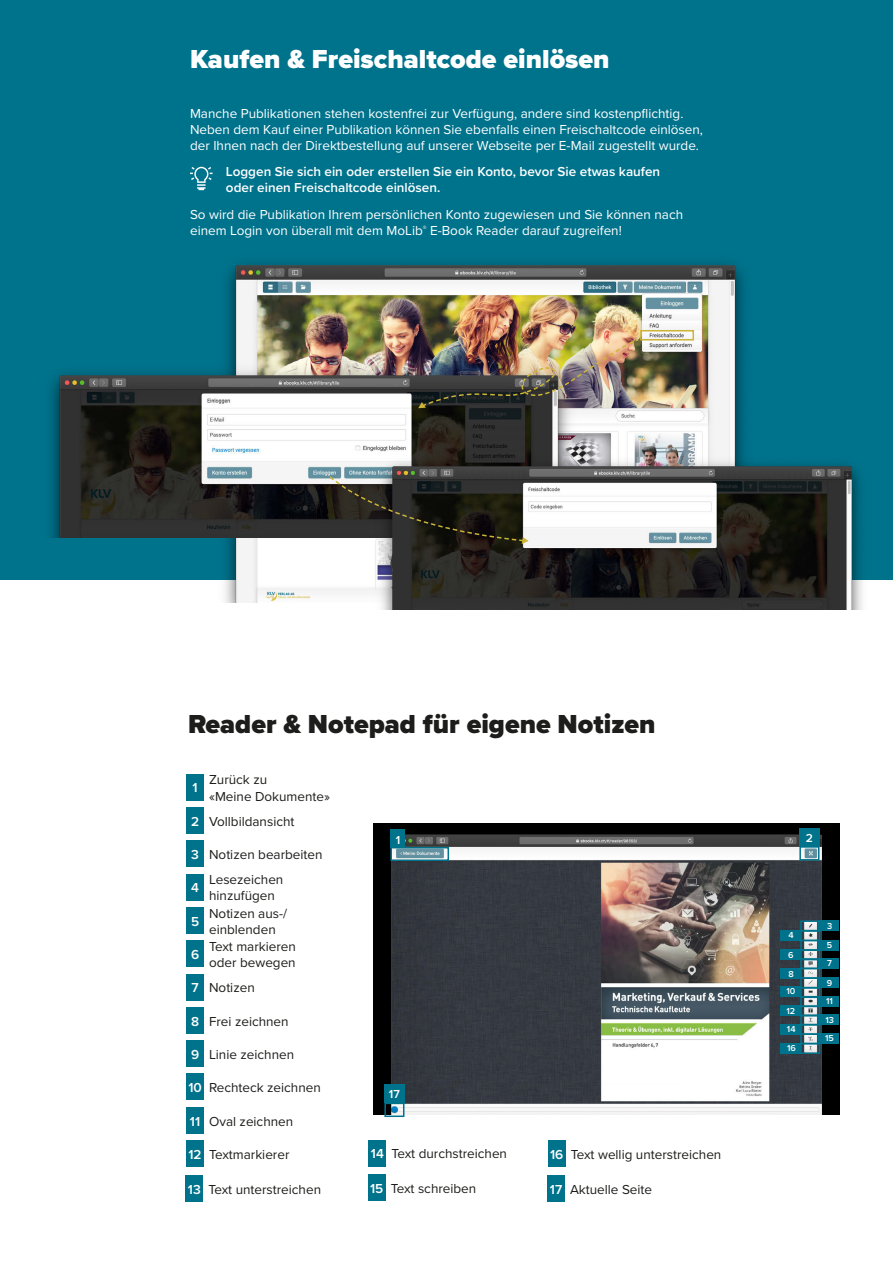
<style>
.page{position:relative;width:893px;height:1263px;background:#fff}
.page>*{position:absolute;margin:0;border:0;box-sizing:border-box;transform-origin:0 0}
.t1{font:900 27px "Proxima Nova";color:#fff}
.t2{font:900 27px "Proxima Nova";color:#1d1d1b}
.t3{font:13.5px/16.2px "Proxima Nova";color:#fff}
.t4{font:13.5px/16.2px "Proxima Nova";color:#1d1d1b}
.t5{font:600 13.5px/16.2px "Proxima Nova";color:#fff}
.t6{font:600 12px "Proxima Nova";color:#fff}
.t7{font:600 9px "Proxima Nova";color:#fff}
.s1{font-weight:600;color:#fff}
</style>
<div class="page">
<div style="left:0;top:0;width:893px;height:579px;background:#00738c"></div>
<svg style="left:190px;top:167px;width:23px;height:23px"></svg>
<img style="left:215px;top:263px;width:529px;height:339px">
<img style="left:51px;top:362px;width:528px;height:175px">
<img style="left:373px;top:453px;width:498px;height:156px">
<svg style="left:328px;top:475px;width:201px;height:69px;background:#373630"></svg>
<div style="left:640px;top:330px;width:54px;height:10px;border:2px solid #ccb436"></div>
<div style="left:186px;top:774px;width:18px;height:26px;background:#00738c"></div>
<div style="left:186px;top:807px;width:18px;height:27px;background:#00738c"></div>
<div style="left:186px;top:840px;width:18px;height:27px;background:#00738c"></div>
<div style="left:186px;top:874px;width:18px;height:26px;background:#00738c"></div>
<div style="left:186px;top:907px;width:18px;height:27px;background:#00738c"></div>
<div style="left:186px;top:940px;width:18px;height:27px;background:#00738c"></div>
<div style="left:186px;top:974px;width:18px;height:26px;background:#00738c"></div>
<div style="left:186px;top:1007px;width:18px;height:26px;background:#00738c"></div>
<div style="left:186px;top:1040px;width:18px;height:27px;background:#00738c"></div>
<div style="left:186px;top:1073px;width:18px;height:27px;background:#00738c"></div>
<div style="left:186px;top:1107px;width:18px;height:26px;background:#00738c"></div>
<div style="left:186px;top:1140px;width:18px;height:27px;background:#00738c"></div>
<img style="left:373px;top:823px;width:466px;height:291px">
<div style="left:390px;top:847px;width:59px;height:14px;border:2px solid #00738c"></div>
<div style="left:390px;top:829px;width:14px;height:19px;background:#00738c"></div>
<div style="left:384px;top:1103px;width:20px;height:14px;border:2px solid #00738c"></div>
<div style="left:384px;top:1084px;width:20px;height:19px;background:#00738c"></div>
<img style="left:418px;top:339px;width:222px;height:71px">
<div style="left:799px;top:846px;width:20px;height:14px;border:2px solid #00738c"></div>
<div style="left:799px;top:828px;width:20px;height:18px;background:#00738c"></div>
<div style="left:800px;top:920px;width:20px;height:11px;border:2px solid #00738c"></div>
<div style="left:819px;top:920px;width:20px;height:11px;background:#00738c"></div>
<div style="left:800px;top:930px;width:20px;height:11px;border:2px solid #00738c"></div>
<div style="left:781px;top:930px;width:20px;height:11px;background:#00738c"></div>
<div style="left:800px;top:940px;width:20px;height:11px;border:2px solid #00738c"></div>
<div style="left:819px;top:940px;width:20px;height:11px;background:#00738c"></div>
<div style="left:800px;top:949px;width:20px;height:11px;border:2px solid #00738c"></div>
<div style="left:781px;top:949px;width:20px;height:11px;background:#00738c"></div>
<div style="left:800px;top:958px;width:20px;height:11px;border:2px solid #00738c"></div>
<div style="left:819px;top:958px;width:20px;height:11px;background:#00738c"></div>
<div style="left:800px;top:968px;width:20px;height:11px;border:2px solid #00738c"></div>
<div style="left:781px;top:968px;width:20px;height:11px;background:#00738c"></div>
<div style="left:800px;top:977px;width:20px;height:11px;border:2px solid #00738c"></div>
<div style="left:819px;top:977px;width:20px;height:11px;background:#00738c"></div>
<div style="left:800px;top:987px;width:20px;height:11px;border:2px solid #00738c"></div>
<div style="left:781px;top:986px;width:20px;height:11px;background:#00738c"></div>
<div style="left:800px;top:996px;width:20px;height:11px;border:2px solid #00738c"></div>
<div style="left:819px;top:996px;width:20px;height:11px;background:#00738c"></div>
<div style="left:800px;top:1006px;width:20px;height:10px;border:2px solid #00738c"></div>
<div style="left:781px;top:1005px;width:20px;height:11px;background:#00738c"></div>
<div style="left:800px;top:1014px;width:20px;height:11px;border:2px solid #00738c"></div>
<div style="left:819px;top:1014px;width:20px;height:11px;background:#00738c"></div>
<div style="left:800px;top:1024px;width:20px;height:11px;border:2px solid #00738c"></div>
<div style="left:781px;top:1023px;width:20px;height:11px;background:#00738c"></div>
<div style="left:800px;top:1033px;width:20px;height:11px;border:2px solid #00738c"></div>
<div style="left:819px;top:1033px;width:20px;height:11px;background:#00738c"></div>
<div style="left:800px;top:1043px;width:20px;height:11px;border:2px solid #00738c"></div>
<div style="left:781px;top:1043px;width:20px;height:11px;background:#00738c"></div>
<div style="left:185px;top:1175px;width:18px;height:27px;background:#00738c"></div>
<div style="left:368px;top:1140px;width:18px;height:26px;background:#00738c"></div>
<div style="left:368px;top:1174px;width:18px;height:27px;background:#00738c"></div>
<div style="left:548px;top:1140px;width:18px;height:27px;background:#00738c"></div>
<div style="left:547px;top:1175px;width:18px;height:27px;background:#00738c"></div>
<h1 class="t1" style="left:190px;top:39px;width:421px">Kaufen &amp; Freischaltcode einlösen</h1>
<h1 class="t1" style="left:256px;top:38px;width:106px">Vouch r</h1>
<p class="t3" style="left:190px;top:104px;width:514px">Manche Publikationen stehen kostenfrei zur Verfügung, andere sind kostenpflichtig.<br>Neben dem Kauf einer Publikation können Sie ebenfalls einen Freischaltcode einlösen, der Ihnen nach der Direktbestellung auf unserer Webseite per E-Mail zugestellt wurde.</p>
<p class="t5" style="left:226px;top:163px;width:436px">Loggen Sie sich ein oder erstellen Sie ein Konto, bevor Sie etwas kaufen oder einen Freischaltcode einlösen.</p>
<p class="t3" style="left:190px;top:206px;width:495px">So wird die Publikation Ihrem persönlichen Konto zugewiesen und Sie können nach einem Login von überall mit dem MoLib<sup>®</sup> E-Book Reader darauf zugreifen!</p>
<h1 class="t2" style="left:188px;top:704px;width:469px">Reader &amp; Notepad für eigene Notizen</h1>
<p class="t4" style="left:209px;top:771px;width:123px">Zurück zu<br>«Meine Dokumente»</p>
<p class="t5" style="left:193px;top:779px;width:7px">1</p>
<p class="t4" style="left:191px;top:812px;width:105px"><span class="s1">2</span> Vollbildansicht</p>
<p class="t4" style="left:209px;top:841px;width:115px;line-height:25.2px;text-indent:-18px"><span class="s1">3</span> Notizen bearbeiten<br>Lesezeichen</p>
<p class="t4" style="left:209px;top:887px;width:67px">hinzufügen</p>
<p class="t6" style="left:396px;top:831px;width:6px">1</p>
<p class="t5" style="left:191px;top:879px;width:9px">4</p>
<p class="t5" style="left:191px;top:913px;width:10px">5</p>
<p class="t4" style="left:209px;top:904px;width:80px">Notizen aus-/ einblenden</p>
<p class="t4" style="left:209px;top:938px;width:88px">Text markieren oder bewegen</p>
<p class="t5" style="left:191px;top:946px;width:10px">6</p>
<p class="t4" style="left:191px;top:979px;width:65px"><span class="s1">7</span> Notizen</p>
<p class="t4" style="left:191px;top:1012px;width:99px"><span class="s1">8</span> Frei zeichnen</p>
<p class="t4" style="left:191px;top:1046px;width:105px"><span class="s1">9</span> Linie zeichnen</p>
<p class="t4" style="left:188px;top:1079px;width:134px"><span class="s1">10</span> Rechteck zeichnen</p>
<p class="t4" style="left:190px;top:1112px;width:105px"><span class="s1">11</span> Oval zeichnen</p>
<p class="t4" style="left:188px;top:1146px;width:102px"><span class="s1">12</span> Textmarkierer</p>
<p class="t4" style="left:188px;top:1180px;width:135px"><span class="s1">13</span> Text unterstreichen</p>
<p class="t6" style="left:389px;top:1085px;width:12px">17</p>
<p class="t4" style="left:371px;top:1145px;width:138px"><span class="s1">14</span> Text durchstreichen</p>
<p class="t4" style="left:370px;top:1180px;width:108px"><span class="s1">15</span> Text schreiben</p>
<p class="t4" style="left:550px;top:1146px;width:173px"><span class="s1">16</span> Text wellig unterstreichen</p>
<p class="t4" style="left:550px;top:1180px;width:104px"><span class="s1">17</span> Aktuelle Seite</p>
<p class="t6" style="left:806px;top:829px;width:9px">2</p>
<p class="t7" style="left:788px;top:928px;width:7px">4</p>
<p class="t7" style="left:788px;top:948px;width:7px">6</p>
<p class="t7" style="left:789px;top:967px;width:7px">8</p>
<p class="t7" style="left:786px;top:985px;width:10px">10</p>
<p class="t7" style="left:786px;top:1004px;width:10px">12</p>
<p class="t7" style="left:787px;top:1022px;width:10px">14</p>
<p class="t7" style="left:787px;top:1041px;width:10px">16</p>
<p class="t7" style="left:827px;top:919px;width:7px">3</p>
<p class="t7" style="left:827px;top:938px;width:7px">5</p>
<p class="t7" style="left:827px;top:957px;width:6px">7</p>
<p class="t7" style="left:827px;top:976px;width:7px">9</p>
<p class="t7" style="left:826px;top:994px;width:8px">11</p>
<p class="t7" style="left:825px;top:1013px;width:10px">13</p>
<p class="t7" style="left:825px;top:1032px;width:10px">15</p>
</div>
